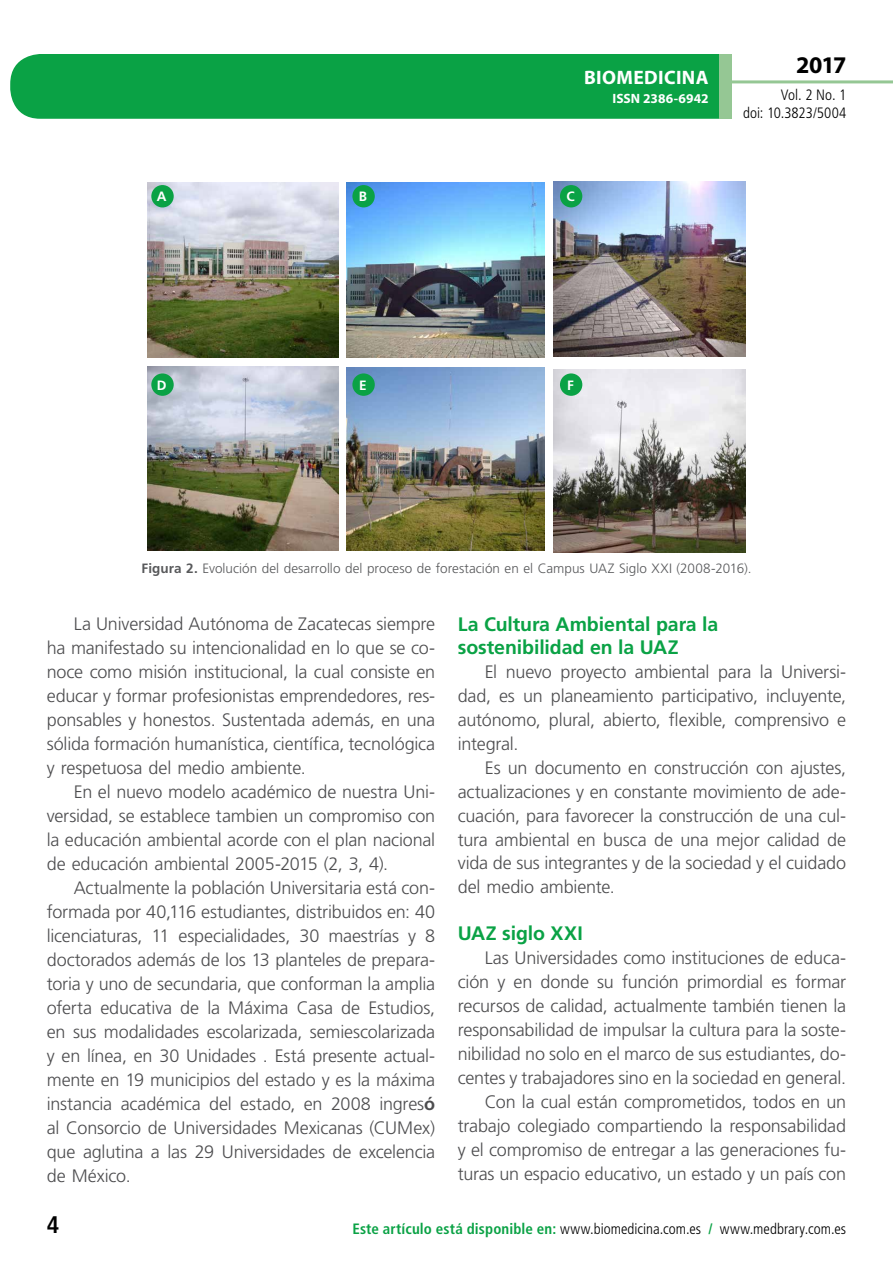
<style>
.page{position:relative;width:893px;height:1263px;background:#fff}
.page>*{position:absolute;margin:0;border:0;box-sizing:border-box;transform-origin:0 0}
.t1{font:700 24px "Myriad Pro";color:#000}
.t2{font:700 condensed 24px "Frutiger LT Std";color:#000}
.t3{font:700 19.5px/22.5px "Frutiger LT Std";letter-spacing:-.005em;color:#0aa245}
.t4{font:700 19.5px "Myriad Pro";letter-spacing:.02em;color:#fff}
.t5{font:300 18px/24px "Frutiger LT Std";letter-spacing:-.01em;color:#4d4d4f;text-align:justify}
.t6{font:300 condensed 15px/18px "Frutiger LT Std";letter-spacing:.005em;color:#000;text-align:right}
.t7{font:300 13.5px "Frutiger LT Std";letter-spacing:.005em;color:#58595b}
.t8{font:700 13.5px "Myriad Pro";color:#fff}
.t9{font:700 13.5px "Frutiger LT Std";color:#fff}
.s1{font-weight:700}
.s2{font-weight:700;color:#0aa245}
</style>
<div class="page">
<div style="left:10px;top:54px;width:775px;height:65px;background:#0aa245;border-radius:30px"></div>
<div style="left:732px;top:0;width:161px;height:157px;background:#fff"></div>
<hr style="left:730px;top:80px;width:163px;height:3px;background:#95c794">
<div style="left:719px;top:54px;width:13px;height:65px;background:#95c794"></div>
<img style="left:554px;top:369px;width:192px;height:184px">
<img style="left:553px;top:181px;width:193px;height:176px">
<img style="left:347px;top:367px;width:198px;height:184px">
<img style="left:147px;top:367px;width:191px;height:183px">
<img style="left:347px;top:182px;width:198px;height:176px">
<img style="left:147px;top:182px;width:191px;height:176px">
<div style="left:151px;top:185px;width:23px;height:22px;background:#0aa245;border-radius:50%"></div>
<div style="left:151px;top:373px;width:23px;height:23px;background:#0aa245;border-radius:50%"></div>
<div style="left:352px;top:185px;width:23px;height:22px;background:#0aa245;border-radius:50%"></div>
<div style="left:352px;top:373px;width:23px;height:23px;background:#0aa245;border-radius:50%"></div>
<div style="left:560px;top:185px;width:22px;height:22px;background:#0aa245;border-radius:50%"></div>
<div style="left:560px;top:373px;width:22px;height:23px;background:#0aa245;border-radius:50%"></div>
<p class="t9" style="left:157px;top:189px;width:11px">A</p>
<p class="t9" style="left:157px;top:377px;width:11px">D</p>
<p class="t9" style="left:359px;top:189px;width:10px">B</p>
<p class="t9" style="left:359px;top:377px;width:9px">E</p>
<p class="t4" style="left:584px;top:65px;width:126px">BIOMEDICINA</p>
<p class="t8" style="left:612px;top:90px;width:98px">ISSN 2386-6942</p>
<p class="t9" style="left:566px;top:189px;width:10px">C</p>
<h1 class="t1" style="left:796px;top:49px;width:52px">2017</h1>
<p class="t6" style="left:743px;top:86px;width:105px">Vol. 2 No. 1<br>doi: 10.3823/5004</p>
<p class="t9" style="left:567px;top:377px;width:8px">F</p>
<p class="t7" style="left:142px;top:560px;width:611px"><span class="s1">Figura 2.</span> Evolución del desarrollo del proceso de forestación en el Campus UAZ Siglo XXI (2008-2016).</p>
<p class="t5" style="left:47px;top:612px;width:390px;text-indent:27px">La Universidad Autónoma de Zacatecas siempre ha manifestado su intencionalidad en lo que se co&shy;noce como misión institucional, la cual consiste en educar y formar profesionistas emprendedores, res&shy;ponsables y honestos. Sustentada además, en una sólida formación humanística, científica, tecnológica y respetuosa del medio ambiente.</p>
<p class="t5" style="left:47px;top:780px;width:390px;text-indent:27px">En el nuevo modelo académico de nuestra Uni&shy;versidad, se establece tambien un compromiso con la educación ambiental acorde con el plan nacional de educación ambiental 2005-2015 (2, 3, 4).</p>
<p class="t5" style="left:47px;top:876px;width:390px;text-indent:27px">Actualmente la población Universitaria está con&shy;formada por 40,116 estudiantes, distribuidos en: 40 licenciaturas, 11 especialidades, 30 maestrías y 8 doctorados además de los 13 planteles de prepara&shy;toria y uno de secundaria, que conforman la amplia oferta educativa de la Máxima Casa de Estudios, en sus modalidades escolarizada, semiescolarizada y en línea, en 30 Unidades . Está presente actual&shy;mente en 19 municipios del estado y es la máxima instancia académica del estado, en 2008 ingres<span class="s1">ó </span>al Consorcio de Universidades Mexicanas (CUMex) que aglutina a las 29 Universidades de excelencia de México.</p>
<p class="t3" style="left:458px;top:613px;width:262px">La Cultura Ambiental para la sostenibilidad en la UAZ</p>
<p class="t5" style="left:458px;top:659px;width:390px;text-indent:27px">El nuevo proyecto ambiental para la Universi&shy;dad, es un planeamiento participativo, incluyente, autónomo, plural, abierto, flexible, comprensivo e integral.</p>
<p class="t5" style="left:458px;top:755px;width:390px;text-indent:27px">Es un documento en construcción con ajustes, actualizaciones y en constante movimiento de ade&shy;cuación, para favorecer la construcción de una cul&shy;tura ambiental en busca de una mejor calidad de vida de sus integrantes y de la sociedad y el cuidado del medio ambiente.</p>
<p class="t3" style="left:458px;top:922px;width:127px">UAZ siglo XXI</p>
<p class="t5" style="left:458px;top:946px;width:390px;text-align:right">Las Universidades como instituciones de educa&shy;ción y en donde su función primordial es formar recursos de calidad, actualmente también tienen la responsabilidad de impulsar la cultura para la soste&shy;nibilidad no solo en el marco de sus estudiantes, do&shy;centes y trabajadores sino en la sociedad en general.<br>Con la cual están comprometidos, todos en un trabajo colegiado compartiendo la responsabilidad y el compromiso de entregar a las generaciones fu&shy;turas un espacio educativo, un estado y un país con</p>
<p class="t6" style="left:352px;top:1219px;width:495px"><span class="s2">Este artículo está disponible en:</span> www.biomedicina.com.es <span class="s2">/</span> www.medbrary.com.es</p>
<h1 class="t2" style="left:47px;top:1210px;width:14px">4</h1>
</div>
